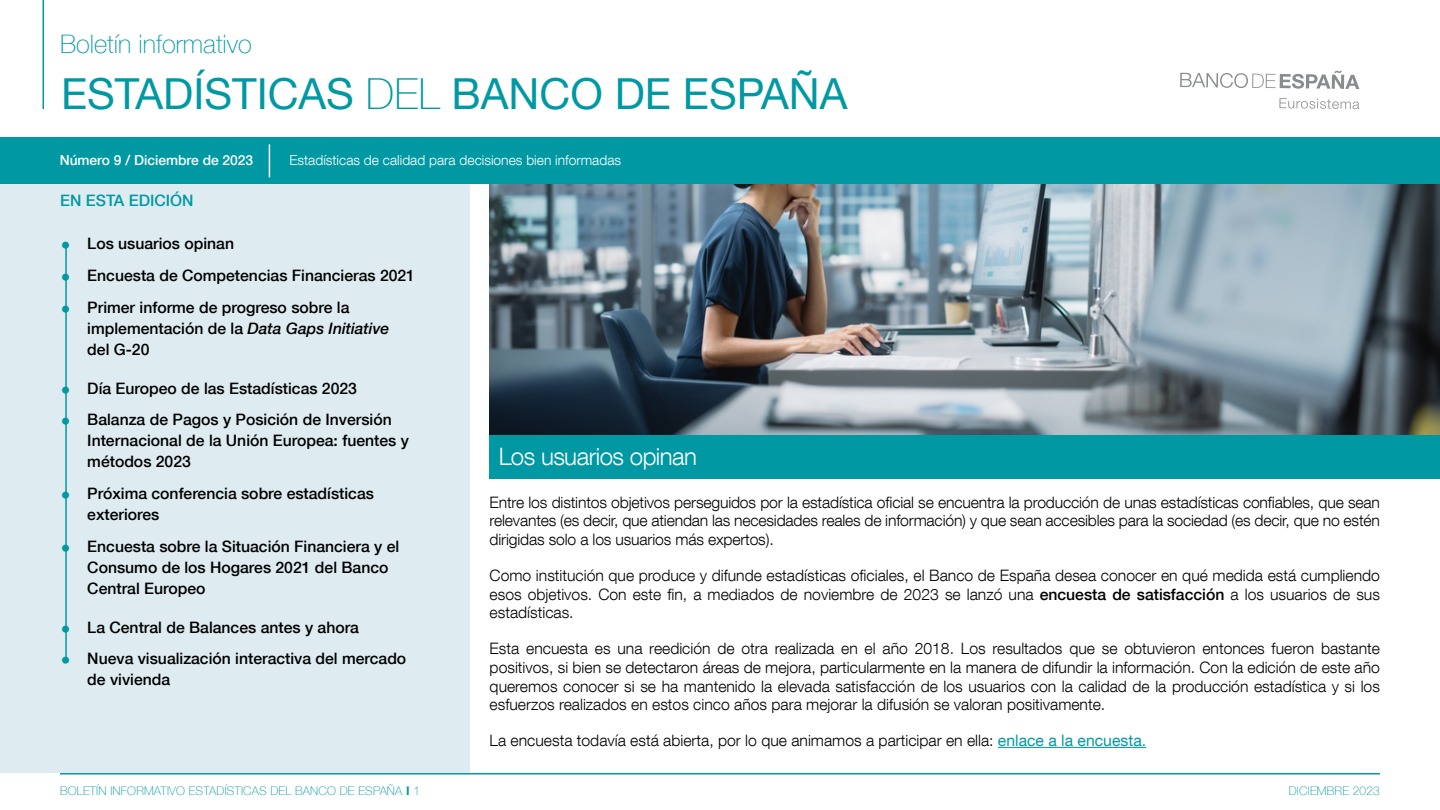
<style>
.page{position:relative;width:1440px;height:810px;background:#fff}
.page>*{position:absolute;margin:0;border:0;box-sizing:border-box;transform-origin:0 0}
.Título_Estadísticas{font:42.75px "Bd E Neue Helvetica";color:#0099a3}
.t1{font:100 25.5px "Bd E Neue Helvetica";color:#0099a3}
.t2{font:300 24px "Bd E Neue Helvetica";letter-spacing:-.025em;color:#fff}
.Texto_base{font:300 15.75px/18.8px "Bd E Neue Helvetica";color:#000;text-align:justify}
.t3{font:500 15.75px/21px "Bd E Neue Helvetica";color:#000}
.Ladillo_indice{font:500 15.75px "Bd E Neue Helvetica";color:#0099a3}
.t4{font:300 13.8px "Bd E Neue Helvetica";color:#fff}
.t5{font:500 13.8px "Bd E Neue Helvetica";color:#fff}
.t6{font:100 12px "Bd E Neue Helvetica";letter-spacing:.015em;color:#0099a3}
.s1{font-weight:100}
.s2{font-size:19.5px;color:#0099a3}
.s3{font-style:italic}
.s4{font-weight:500}
.s5{font-weight:400;color:#0099a3}
.s6{font-weight:700}
</style>
<div class="page">
<hr style="left:60px;top:773px;width:1320px;height:2px;background:#0099a3">
<div style="left:0;top:184px;width:469px;height:589px;background:#deebf0"></div>
<img style="left:490px;top:184px;width:950px;height:251px">
<hr style="left:998px;top:747px;width:148px;height:1px;background:#0099a3">
<div style="left:0;top:138px;width:1440px;height:46px;background:#0099a3"></div>
<div style="left:490px;top:435px;width:950px;height:43px;background:#0099a3"></div>
<hr style="left:43px;top:0;width:1px;height:109px;background:#0099a3">
<hr style="left:269px;top:144px;width:1px;height:33px;background:#fff">
<hr style="left:65px;top:246px;width:2px;height:416px;background:#0099a3">
<svg style="left:1279px;top:98px;width:80px;height:11px"></svg>
<svg style="left:1180px;top:71px;width:179px;height:18px"></svg>
<p class="t1" style="left:60px;top:29px;width:193px">Boletín informativo</p>
<h2 class="Título_Estadísticas" style="left:61px;top:67px;width:788px">ESTADÍSTICAS <span class="s1">DEL</span> BANCO DE ESPAÑA</h2>
<p class="t5" style="left:60px;top:152px;width:195px">Número 9 / Diciembre de 2023</p>
<p class="t4" style="left:289px;top:152px;width:333px">Estadísticas de calidad para decisiones bien informadas</p>
<h3 class="Ladillo_indice" style="left:60px;top:191px;width:135px">EN ESTA EDICIÓN</h3>
<p class="t3" style="left:61px;top:233px;width:175px"><span class="s2">•</span> Los usuarios opinan</p>
<p class="t3" style="left:61px;top:265px;width:356px"><span class="s2">•</span> Encuesta de Competencias Financieras 2021</p>
<p class="t3" style="left:87px;top:296px;width:303px;text-indent:-27px"><span class="s2">•</span> Primer informe de progreso sobre la implementación de la <span class="s3">Data Gaps Initiative </span>del G-20</p>
<p class="t3" style="left:61px;top:377px;width:298px"><span class="s2">•</span> Día Europeo de las Estadísticas 2023</p>
<p class="t3" style="left:87px;top:409px;width:323px;text-indent:-27px"><span class="s2">•</span> Balanza de Pagos y Posición de Inversión<br>Internacional de la Unión Europea: fuentes y métodos 2023</p>
<p class="t3" style="left:87px;top:483px;width:288px;text-indent:-27px"><span class="s2">•</span> Próxima conferencia sobre estadísticas exteriores</p>
<p class="t3" style="left:87px;top:535px;width:313px;text-indent:-27px"><span class="s2">•</span> Encuesta sobre la Situación Financiera y el<br>Consumo de los Hogares 2021 del Banco<br>Central Europeo</p>
<p class="t3" style="left:61px;top:616px;width:300px"><span class="s2">•</span> La Central de Balances antes y ahora</p>
<p class="t3" style="left:87px;top:648px;width:320px;text-indent:-27px"><span class="s2">•</span> Nueva visualización interactiva del mercado de vivienda</p>
<p class="t2" style="left:499px;top:442px;width:200px">Los usuarios opinan</p>
<p class="Texto_base" style="left:490px;top:492px;width:892px">Entre los distintos objetivos perseguidos por la estadística oficial se encuentra la producción de unas estadísticas confiables, que sean relevantes (es decir, que atiendan las necesidades reales de información) y que sean accesibles para la sociedad (es decir, que no estén dirigidas solo a los usuarios más expertos).</p>
<p class="Texto_base" style="left:490px;top:566px;width:892px">Como institución que produce y difunde estadísticas oficiales, el Banco de España desea conocer en qué medida está cumpliendo esos objetivos. Con este fin, a mediados de noviembre de 2023 se lanzó una <span class="s4">encuesta de satisfacción</span> a los usuarios de sus estadísticas.</p>
<p class="Texto_base" style="left:490px;top:639px;width:892px">Esta encuesta es una reedición de otra realizada en el año 2018. Los resultados que se obtuvieron entonces fueron bastante positivos, si bien se detectaron áreas de mejora, particularmente en la manera de difundir la información. Con la edición de este año queremos conocer si se ha mantenido la elevada satisfacción de los usuarios con la calidad de la producción estadística y si los esfuerzos realizados en estos cinco años para mejorar la difusión se valoran positivamente.</p>
<p class="Texto_base" style="left:490px;top:731px;width:658px">La encuesta todavía está abierta, por lo que animamos a participar en ella: <span class="s5">enlace a la encuesta.</span></p>
<p class="t6" style="left:60px;top:783px;width:361px">BOLETÍN INFORMATIVO ESTADÍSTICAS DEL BANCO DE ESPAÑA <span class="s6">I</span> 1</p>
<p class="t6" style="left:1289px;top:783px;width:93px">DICIEMBRE 2023</p>
</div>
